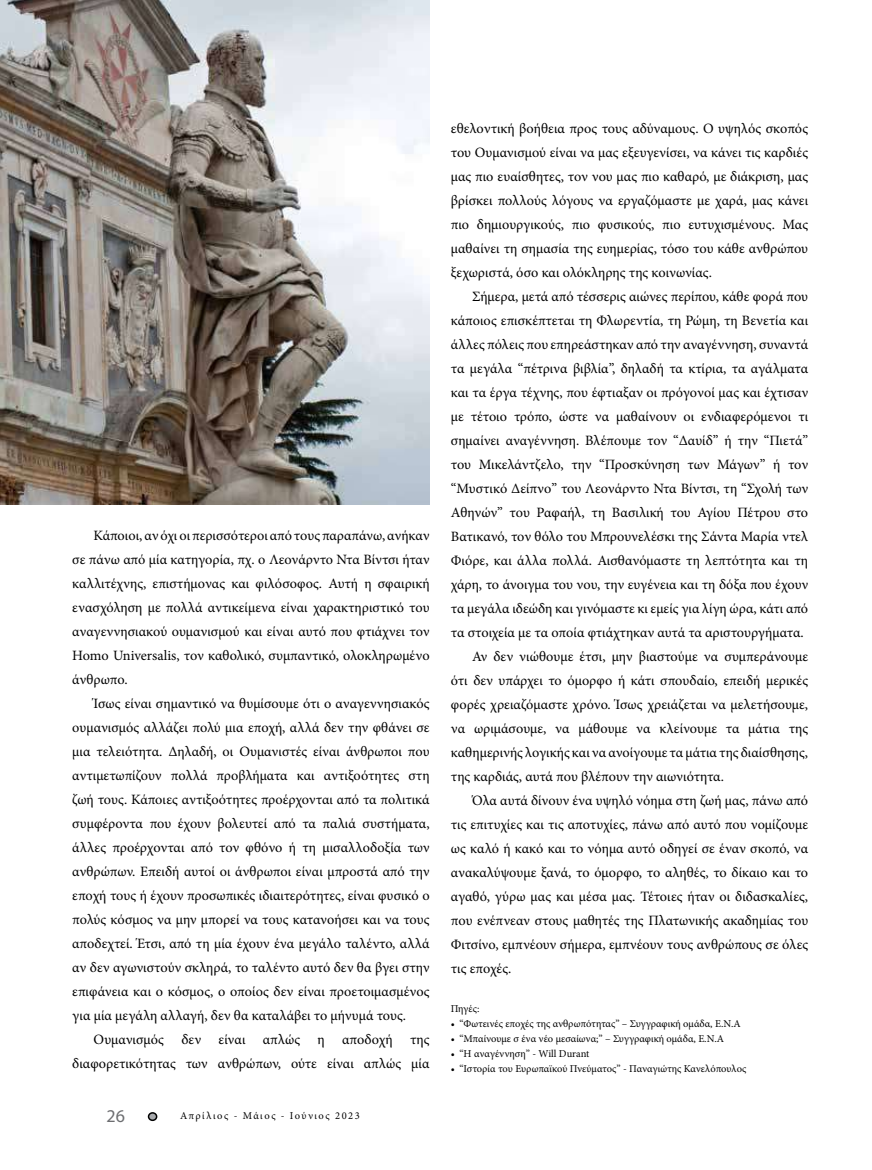
<style>
.page{position:relative;width:872px;height:1170px;background:#fff}
.page>*{position:absolute;margin:0;border:0;box-sizing:border-box;transform-origin:0 0}
.t1{font:18px "Myriad Pro";color:#6d6e71}
.t2{font:14.25px/24px "Minion Pro";color:#000;text-align:justify}
.t3{font:10.5px "Minion Pro";color:#000}
.t4{font:10.5px "Minion Pro";letter-spacing:.14em;color:#000}
</style>
<div class="page">
<div style="left:148px;top:1112px;width:9px;height:8px;background:#a7a9ac;border-radius:50%"></div>
<div style="left:148px;top:1111px;width:9px;height:9px;border:2px solid #000;border-radius:50%"></div>
<img style="left:0;top:0;width:429px;height:504px">
<p class="t2" style="left:72px;top:523px;width:359px;text-indent:21px">Κάποιοι, αν όχι οι περισσότεροι από τους παραπάνω, ανήκαν σε πάνω από μία κατηγορία, πχ. ο Λεονάρντο Ντα Βίντσι ήταν καλλιτέχνης, επιστήμονας και φιλόσοφος. Αυτή η σφαιρική ενασχόληση με πολλά αντικείμενα είναι χαρακτηριστικό του αναγεννησιακού ουμανισμού και είναι αυτό που φτιάχνει τον Homo Universalis, τον καθολικό, συμπαντικό, ολοκληρωμένο άνθρωπο.</p>
<p class="t2" style="left:72px;top:691px;width:359px;text-indent:21px">Ίσως είναι σημαντικό να θυμίσουμε ότι ο αναγεννησιακός ουμανισμός αλλάζει πολύ μια εποχή, αλλά δεν την φθάνει σε μια τελειότητα. Δηλαδή, οι Ουμανιστές είναι άνθρωποι που αντιμετωπίζουν πολλά προβλήματα και αντιξοότητες στη ζωή τους. Κάποιες αντιξοότητες προέρχονται από τα πολιτικά συμφέροντα που έχουν βολευτεί από τα παλιά συστήματα, άλλες προέρχονται από τον φθόνο ή τη μισαλλοδοξία των ανθρώπων. Επειδή αυτοί οι άνθρωποι είναι μπροστά από την εποχή τους ή έχουν προσωπικές ιδιαιτερότητες, είναι φυσικό ο πολύς κόσμος να μην μπορεί να τους κατανοήσει και να τους αποδεχτεί. Έτσι, από τη μία έχουν ένα μεγάλο ταλέντο, αλλά αν δεν αγωνιστούν σκληρά, το ταλέντο αυτό δεν θα βγει στην επιφάνεια και ο κόσμος, ο οποίος δεν είναι προετοιμασμένος για μία μεγάλη αλλαγή, δεν θα καταλάβει το μήνυμά τους.</p>
<p class="t2" style="left:72px;top:1027px;width:359px;text-align:right">Ουμανισμός δεν είναι απλώς η αποδοχή της διαφορετικότητας των ανθρώπων, ούτε είναι απλώς μία</p>
<p class="t1" style="left:106px;top:1104px;width:20px">26</p>
<p class="t4" style="left:180px;top:1108px;width:181px">Απρίλιος - Μάιος - Ιούνιος 2023</p>
<p class="t2" style="left:451px;top:116px;width:359px">εθελοντική βοήθεια προς τους αδύναμους. Ο υψηλός σκοπός του Ουμανισμού είναι να μας εξευγενίσει, να κάνει τις καρδιές μας πιο ευαίσθητες, τον νου μας πιο καθαρό, με διάκριση, μας βρίσκει πολλούς λόγους να εργαζόμαστε με χαρά, μας κάνει πιο δημιουργικούς, πιο φυσικούς, πιο ευτυχισμένους. Μας μαθαίνει τη σημασία της ευημερίας, τόσο του κάθε ανθρώπου ξεχωριστά, όσο και ολόκληρης της κοινωνίας.</p>
<p class="t2" style="left:472px;top:284px;width:337px">Σήμερα, μετά από τέσσερις αιώνες περίπου, κάθε φορά που</p>
<p class="t2" style="left:451px;top:308px;width:359px">κάποιος επισκέπτεται τη Φλωρεντία, τη Ρώμη, τη Βενετία και</p>
<p class="t2" style="left:451px;top:332px;width:359px">άλλες πόλεις που επηρεάστηκαν από την αναγέννηση, συναντά</p>
<p class="t2" style="left:451px;top:356px;width:359px">τα μεγάλα “πέτρινα βιβλία”, δηλαδή τα κτίρια, τα αγάλματα</p>
<p class="t2" style="left:451px;top:380px;width:359px">και τα έργα τέχνης, που έφτιαξαν οι πρόγονοί μας και έχτισαν</p>
<p class="t2" style="left:451px;top:404px;width:359px">με τέτοιο τρόπο, ώστε να μαθαίνουν οι ενδιαφερόμενοι τι</p>
<p class="t2" style="left:451px;top:428px;width:359px">σημαίνει αναγέννηση. Βλέπουμε τον “Δαυίδ” ή την “Πιετά”</p>
<p class="t2" style="left:451px;top:452px;width:359px">του Μικελάντζελο, την “Προσκύνηση των Μάγων” ή τον</p>
<p class="t2" style="left:451px;top:476px;width:359px">“Μυστικό Δείπνο” του Λεονάρντο Ντα Βίντσι, τη “Σχολή των</p>
<p class="t2" style="left:451px;top:500px;width:359px">Αθηνών” του Ραφαήλ, τη Βασιλική του Αγίου Πέτρου στο</p>
<p class="t2" style="left:451px;top:524px;width:359px">Βατικανό, τον θόλο του Μπρουνελέσκι της Σάντα Μαρία ντελ</p>
<p class="t2" style="left:451px;top:548px;width:359px">Φιόρε, και άλλα πολλά. Αισθανόμαστε τη λεπτότητα και τη</p>
<p class="t2" style="left:451px;top:572px;width:359px">χάρη, το άνοιγμα του νου, την ευγένεια και τη δόξα που έχουν</p>
<p class="t2" style="left:451px;top:596px;width:359px">τα μεγάλα ιδεώδη και γινόμαστε κι εμείς για λίγη ώρα, κάτι από</p>
<p class="t2" style="left:451px;top:620px;width:354px">τα στοιχεία με τα οποία φτιάχτηκαν αυτά τα αριστουργήματα.</p>
<p class="t2" style="left:472px;top:644px;width:337px">Αν δεν νιώθουμε έτσι, μην βιαστούμε να συμπεράνουμε</p>
<p class="t2" style="left:451px;top:668px;width:359px">ότι δεν υπάρχει το όμορφο ή κάτι σπουδαίο, επειδή μερικές</p>
<p class="t2" style="left:451px;top:692px;width:359px">φορές χρειαζόμαστε χρόνο. Ίσως χρειάζεται να μελετήσουμε,</p>
<p class="t2" style="left:451px;top:716px;width:359px">να ωριμάσουμε, να μάθουμε να κλείνουμε τα μάτια της</p>
<p class="t2" style="left:451px;top:740px;width:359px">καθημερινής λογικής και να ανοίγουμε τα μάτια της διαίσθησης,</p>
<p class="t2" style="left:451px;top:764px;width:274px">της καρδιάς, αυτά που βλέπουν την αιωνιότητα.</p>
<p class="t2" style="left:472px;top:788px;width:337px">Όλα αυτά δίνουν ένα υψηλό νόημα στη ζωή μας, πάνω από</p>
<p class="t2" style="left:451px;top:812px;width:359px">τις επιτυχίες και τις αποτυχίες, πάνω από αυτό που νομίζουμε</p>
<p class="t2" style="left:451px;top:836px;width:359px">ως καλό ή κακό και το νόημα αυτό οδηγεί σε έναν σκοπό, να</p>
<p class="t2" style="left:451px;top:860px;width:359px">ανακαλύψουμε ξανά, το όμορφο, το αληθές, το δίκαιο και το</p>
<p class="t2" style="left:451px;top:884px;width:359px">αγαθό, γύρω μας και μέσα μας. Τέτοιες ήταν οι διδασκαλίες,</p>
<p class="t2" style="left:451px;top:908px;width:359px">που ενέπνεαν στους μαθητές της Πλατωνικής ακαδημίας του</p>
<p class="t2" style="left:451px;top:932px;width:359px">Φιτσίνο, εμπνέουν σήμερα, εμπνέουν τους ανθρώπους σε όλες</p>
<p class="t2" style="left:451px;top:956px;width:62px">τις εποχές.</p>
<p class="t3" style="left:451px;top:1001px;width:30px">Πηγές:</p>
<p class="t3" style="left:451px;top:1016px;width:291px">• “Φωτεινές εποχές της ανθρωπότητας” – Συγγραφική ομάδα, Ε.Ν.Α</p>
<p class="t3" style="left:451px;top:1031px;width:275px">• “Μπαίνουμε σ ένα νέο μεσαίωνα;” – Συγγραφική ομάδα, Ε.Ν.Α</p>
<p class="t3" style="left:451px;top:1046px;width:140px">• “Η αναγέννηση” - Will Durant</p>
<p class="t3" style="left:451px;top:1061px;width:297px">• “Ιστορία του Ευρωπαϊκού Πνεύματος” - Παναγιώτης Κανελόπουλος</p>
</div>
